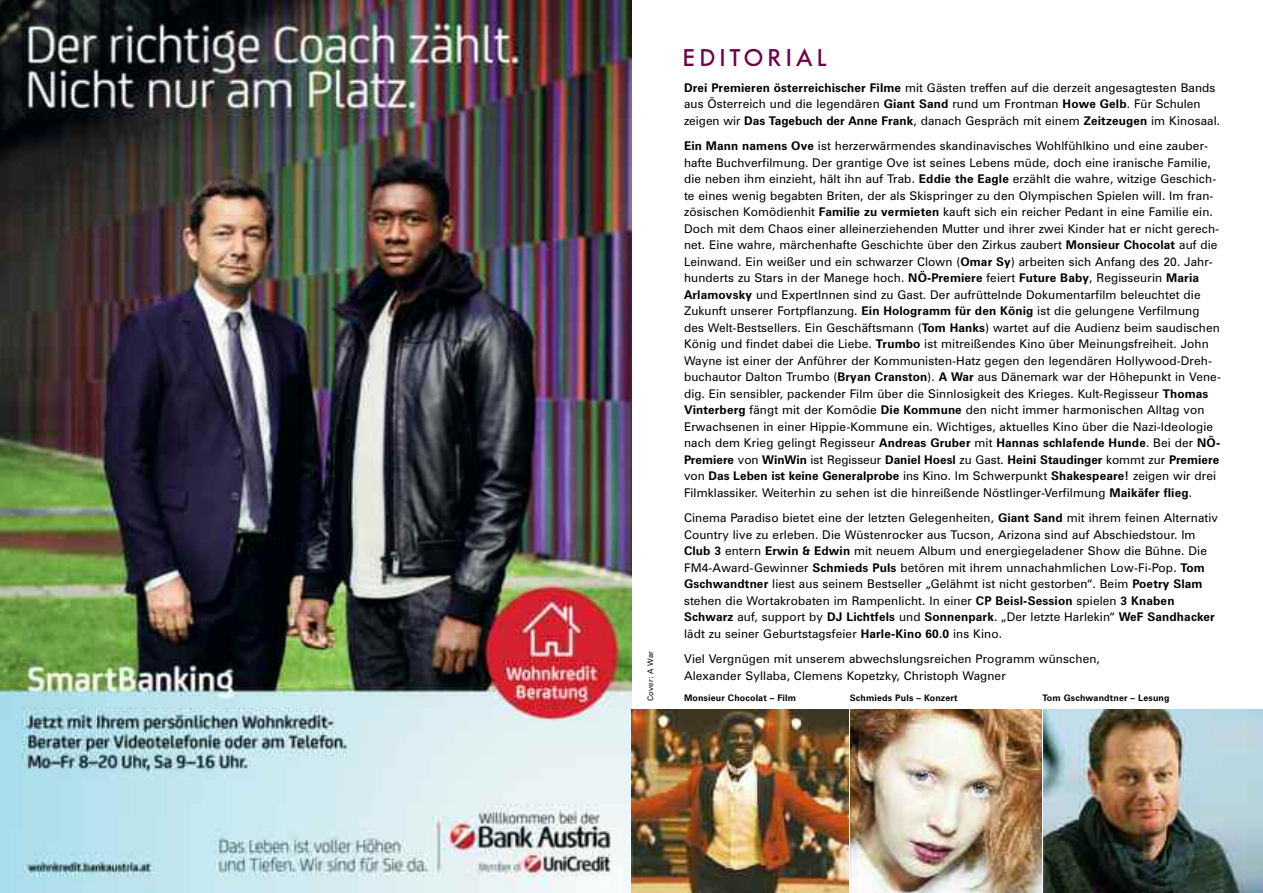
<style>
.page{position:relative;width:1263px;height:893px;background:#fff}
.page>*{position:absolute;margin:0;border:0;box-sizing:border-box;transform-origin:0 0}
.t1{font:500 24px "Futura BQ";letter-spacing:.17em;color:#6f0049}
.t2{font:12px/16.5px "Zurich BT";letter-spacing:.01em;color:#000}
.t3{font:700 9px "Zurich BT";letter-spacing:.015em;color:#000}
.t4{font:7.65px "Zurich BT";letter-spacing:.015em;color:#000}
.s1{font-weight:700}
</style>
<div class="page">
<img style="left:0;top:0;width:631px;height:893px">
<img style="left:631px;top:709px;width:217px;height:184px">
<img style="left:1044px;top:709px;width:219px;height:184px">
<img style="left:850px;top:709px;width:192px;height:184px">
<p class="t4" style="left:648px;top:701px;width:51px;rotate:-90deg">Cover: A War</p>
<h1 class="t1" style="left:683px;top:44px;width:146px">EDITORIAL</h1>
<p class="t2" style="left:684px;top:80px;width:538px"><span class="s1">Drei Premieren österreichischer Filme</span> mit Gästen treffen auf die derzeit angesagtesten Bands aus Österreich und die legendären <span class="s1">Giant Sand</span> rund um Frontman <span class="s1">Howe Gelb</span>. Für Schulen zeigen wir <span class="s1">Das Tagebuch der Anne Frank</span>, danach Gespräch mit einem <span class="s1">Zeitzeugen</span> im Kinosaal.</p>
<p class="t2" style="left:684px;top:139px;width:538px"><span class="s1">Ein Mann namens Ove</span> ist herzerwärmendes skandinavisches Wohlfühlkino und eine zauber&shy;hafte Buchverfilmung. Der grantige Ove ist seines Lebens müde, doch eine iranische Familie, die neben ihm einzieht, hält ihn auf Trab. <span class="s1">Eddie the Eagle</span> erzählt die wahre, witzige Geschich&shy;te eines wenig begabten Briten, der als Skispringer zu den Olympischen Spielen will. Im fran&shy;zösischen Komödienhit <span class="s1">Familie zu vermieten</span> kauft sich ein reicher Pedant in eine Familie ein.<br>Doch mit dem Chaos einer alleinerziehenden Mutter und ihrer zwei Kinder hat er nicht gerech&shy;net. Eine wahre, märchenhafte Geschichte über den Zirkus zaubert <span class="s1">Monsieur Chocolat</span> auf die Leinwand. Ein weißer und ein schwarzer Clown (<span class="s1">Omar Sy</span>) arbeiten sich Anfang des 20. Jahr&shy;hunderts zu Stars in der Manege hoch. <span class="s1">NÖ-Premiere</span> feiert <span class="s1">Future Baby</span>, Regisseurin <span class="s1">Maria Arlamovsky</span> und ExpertInnen sind zu Gast. Der aufrüttelnde Dokumentarfilm beleuchtet die Zukunft unserer Fortpflanzung. <span class="s1">Ein Hologramm für den König</span> ist die gelungene Verfilmung des Welt-Bestsellers. Ein Geschäftsmann (<span class="s1">Tom Hanks</span>) wartet auf die Audienz beim saudischen König und findet dabei die Liebe. <span class="s1">Trumbo</span> ist mitreißendes Kino über Meinungsfreiheit. John Wayne ist einer der Anführer der Kommunisten-Hatz gegen den legendären Hollywood-Dreh&shy;buchautor Dalton Trumbo (<span class="s1">Bryan Cranston</span>). <span class="s1">A War</span> aus Dänemark war der Höhepunkt in Vene&shy;dig. Ein sensibler, packender Film über die Sinnlosigkeit des Krieges. Kult-Regisseur <span class="s1">Thomas Vinterberg</span> fängt mit der Komödie <span class="s1">Die Kommune</span> den nicht immer harmonischen Alltag von Erwachsenen in einer Hippie-Kommune ein. Wichtiges, aktuelles Kino über die Nazi-Ideologie nach dem Krieg gelingt Regisseur <span class="s1">Andreas Gruber</span> mit <span class="s1">Hannas schlafende Hunde</span>. Bei der <span class="s1">NÖ-Premiere</span> von <span class="s1">WinWin</span> ist Regisseur <span class="s1">Daniel Hoesl</span> zu Gast. <span class="s1">Heini Staudinger</span> kommt zur <span class="s1">Premiere </span>von <span class="s1">Das Leben ist keine Generalprobe</span> ins Kino. Im Schwerpunkt <span class="s1">Shakespeare!</span> zeigen wir drei Filmklassiker. Weiterhin zu sehen ist die hinreißende Nöstlinger-Verfilmung <span class="s1">Maikäfer flieg</span>.</p>
<p class="t2" style="left:684px;top:511px;width:536px">Cinema Paradiso bietet eine der letzten Gelegenheiten, <span class="s1">Giant Sand</span> mit ihrem feinen Alternativ Country live zu erleben. Die Wüstenrocker aus Tucson, Arizona sind auf Abschiedstour. Im <span class="s1">Club 3</span> entern <span class="s1">Erwin &amp; Edwin</span> mit neuem Album und energiegeladener Show die Bühne. Die FM4-Award-Gewinner <span class="s1">Schmieds Puls</span> betören mit ihrem unnachahmlichen Low-Fi-Pop. <span class="s1">Tom Gschwandtner</span> liest aus seinem Bestseller „Gelähmt ist nicht gestorben“. Beim <span class="s1">Poetry Slam </span>stehen die Wortakrobaten im Rampenlicht. In einer <span class="s1">CP Beisl-Session</span> spielen <span class="s1">3 Knaben Schwarz</span> auf, support by <span class="s1">DJ Lichtfels</span> und <span class="s1">Sonnenpark</span>. „Der letzte Harlekin“ <span class="s1">WeF Sandhacker </span>lädt zu seiner Geburtstagsfeier <span class="s1">Harle-Kino 60.0</span> ins Kino.</p>
<p class="t2" style="left:684px;top:652px;width:417px">Viel Vergnügen mit unserem abwechslungsreichen Programm wünschen,<br>Alexander Syllaba, Clemens Kopetzky, Christoph Wagner</p>
<p class="t3" style="left:684px;top:694px;width:114px">Monsieur Chocolat – Film</p>
<p class="t3" style="left:850px;top:694px;width:109px">Schmieds Puls – Konzert</p>
<p class="t3" style="left:1042px;top:694px;width:128px">Tom Gschwandtner – Lesung</p>
</div>
